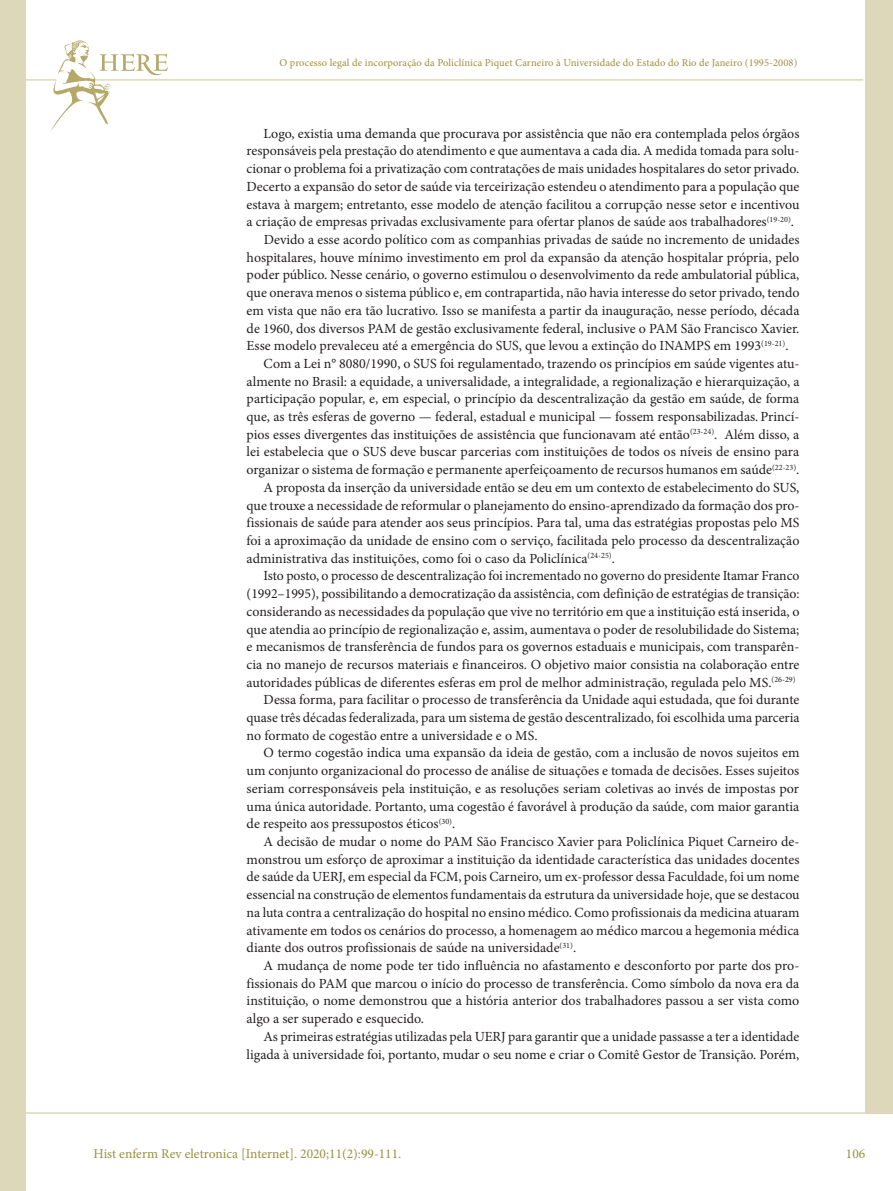
<style>
.page{position:relative;width:893px;height:1191px;background:#fff}
.page>*{position:absolute;margin:0;border:0;box-sizing:border-box;transform-origin:0 0}
.t1{font:13.95px "Minion Pro";color:#231f20}
.t2{font:13.5px "Minion Pro";color:#9b8f3f}
.t3{font:10.5px "Minion Pro";letter-spacing:.01em;color:#9b8f3f}
</style>
<div class="page">
<hr style="left:0;top:1112px;width:893px;height:1px;background:#ded8bb">
<hr style="left:0;top:79px;width:863px;height:2px;background:#ded8bb">
<div style="left:865px;top:0;width:28px;height:1113px;background:#ded8bb"></div>
<div style="left:0;top:0;width:26px;height:1191px;background:#ded8bb"></div>
<svg style="left:50px;top:40px;width:118px;height:91px"></svg>
<p class="t3" style="left:279px;top:56px;width:519px">O processo legal de incorporação da Policlínica Piquet Carneiro à Universidade do Estado do Rio de Janeiro (1995-2008)</p>
<p class="t1" style="left:264px;top:124px;width:537px">Logo, existia uma demanda que procurava por assistência que não era contemplada pelos órgãos</p>
<p class="t1" style="left:247px;top:142px;width:554px">responsáveis pela prestação do atendimento e que aumentava a cada dia. A medida tomada para solu-</p>
<p class="t1" style="left:247px;top:159px;width:554px">cionar o problema foi a privatização com contratações de mais unidades hospitalares do setor privado.</p>
<p class="t1" style="left:247px;top:177px;width:554px">Decerto a expansão do setor de saúde via terceirização estendeu o atendimento para a população que</p>
<p class="t1" style="left:247px;top:195px;width:554px">estava à margem; entretanto, esse modelo de atenção facilitou a corrupção nesse setor e incentivou</p>
<p class="t1" style="left:247px;top:212px;width:549px">a criação de empresas privadas exclusivamente para ofertar planos de saúde aos trabalhadores<sup>(19-20)</sup>.</p>
<p class="t1" style="left:264px;top:230px;width:537px">Devido a esse acordo político com as companhias privadas de saúde no incremento de unidades</p>
<p class="t1" style="left:247px;top:248px;width:554px">hospitalares, houve mínimo investimento em prol da expansão da atenção hospitalar própria, pelo</p>
<p class="t1" style="left:247px;top:266px;width:554px">poder público. Nesse cenário, o governo estimulou o desenvolvimento da rede ambulatorial pública,</p>
<p class="t1" style="left:247px;top:283px;width:554px">que onerava menos o sistema público e, em contrapartida, não havia interesse do setor privado, tendo</p>
<p class="t1" style="left:247px;top:301px;width:554px">em vista que não era tão lucrativo. Isso se manifesta a partir da inauguração, nesse período, década</p>
<p class="t1" style="left:247px;top:319px;width:554px">de 1960, dos diversos PAM de gestão exclusivamente federal, inclusive o PAM São Francisco Xavier.</p>
<p class="t1" style="left:247px;top:336px;width:543px">Esse modelo prevaleceu até a emergência do SUS, que levou a extinção do INAMPS em 1993<sup>(19-21)</sup>.</p>
<p class="t1" style="left:264px;top:354px;width:537px">Com a Lei n° 8080/1990, o SUS foi regulamentado, trazendo os princípios em saúde vigentes atu-</p>
<p class="t1" style="left:247px;top:372px;width:554px">almente no Brasil: a equidade, a universalidade, a integralidade, a regionalização e hierarquização, a</p>
<p class="t1" style="left:247px;top:389px;width:554px">participação popular, e, em especial, o princípio da descentralização da gestão em saúde, de forma</p>
<p class="t1" style="left:247px;top:407px;width:554px">que, as três esferas de governo — federal, estadual e municipal — fossem responsabilizadas. Princí-</p>
<p class="t1" style="left:247px;top:425px;width:554px">pios esses divergentes das instituições de assistência que funcionavam até então<sup>(23-24)</sup>. Além disso, a</p>
<p class="t1" style="left:247px;top:443px;width:554px">lei estabelecia que o SUS deve buscar parcerias com instituições de todos os níveis de ensino para</p>
<p class="t1" style="left:247px;top:460px;width:554px">organizar o sistema de formação e permanente aperfeiçoamento de recursos humanos em saúde<sup>(22-23)</sup>.</p>
<p class="t1" style="left:264px;top:478px;width:537px">A proposta da inserção da universidade então se deu em um contexto de estabelecimento do SUS,</p>
<p class="t1" style="left:247px;top:496px;width:554px">que trouxe a necessidade de reformular o planejamento do ensino-aprendizado da formação dos pro-</p>
<p class="t1" style="left:247px;top:513px;width:554px">fissionais de saúde para atender aos seus princípios. Para tal, uma das estratégias propostas pelo MS</p>
<p class="t1" style="left:247px;top:531px;width:554px">foi a aproximação da unidade de ensino com o serviço, facilitada pelo processo da descentralização</p>
<p class="t1" style="left:247px;top:549px;width:370px">administrativa das instituições, como foi o caso da Policlínica<sup>(24-25)</sup>.</p>
<p class="t1" style="left:264px;top:566px;width:537px">Isto posto, o processo de descentralização foi incrementado no governo do presidente Itamar Franco</p>
<p class="t1" style="left:247px;top:584px;width:555px">(1992–1995), possibilitando a democratização da assistência, com definição de estratégias de transição:</p>
<p class="t1" style="left:247px;top:602px;width:554px">considerando as necessidades da população que vive no território em que a instituição está inserida, o</p>
<p class="t1" style="left:247px;top:620px;width:554px">que atendia ao princípio de regionalização e, assim, aumentava o poder de resolubilidade do Sistema;</p>
<p class="t1" style="left:247px;top:637px;width:554px">e mecanismos de transferência de fundos para os governos estaduais e municipais, com transparên-</p>
<p class="t1" style="left:247px;top:655px;width:554px">cia no manejo de recursos materiais e financeiros. O objetivo maior consistia na colaboração entre</p>
<p class="t1" style="left:247px;top:673px;width:550px">autoridades públicas de diferentes esferas em prol de melhor administração, regulada pelo MS.<sup>(26-29)</sup></p>
<p class="t1" style="left:264px;top:690px;width:537px">Dessa forma, para facilitar o processo de transferência da Unidade aqui estudada, que foi durante</p>
<p class="t1" style="left:247px;top:708px;width:554px">quase três décadas federalizada, para um sistema de gestão descentralizado, foi escolhida uma parceria</p>
<p class="t1" style="left:247px;top:726px;width:292px">no formato de cogestão entre a universidade e o MS.</p>
<p class="t1" style="left:264px;top:743px;width:537px">O termo cogestão indica uma expansão da ideia de gestão, com a inclusão de novos sujeitos em</p>
<p class="t1" style="left:247px;top:761px;width:554px">um conjunto organizacional do processo de análise de situações e tomada de decisões. Esses sujeitos</p>
<p class="t1" style="left:247px;top:779px;width:554px">seriam corresponsáveis pela instituição, e as resoluções seriam coletivas ao invés de impostas por</p>
<p class="t1" style="left:247px;top:797px;width:554px">uma única autoridade. Portanto, uma cogestão é favorável à produção da saúde, com maior garantia</p>
<p class="t1" style="left:247px;top:814px;width:210px">de respeito aos pressupostos éticos<sup>(30)</sup>.</p>
<p class="t1" style="left:264px;top:832px;width:537px">A decisão de mudar o nome do PAM São Francisco Xavier para Policlínica Piquet Carneiro de-</p>
<p class="t1" style="left:247px;top:850px;width:554px">monstrou um esforço de aproximar a instituição da identidade característica das unidades docentes</p>
<p class="t1" style="left:247px;top:867px;width:554px">de saúde da UERJ, em especial da FCM, pois Carneiro, um ex-professor dessa Faculdade, foi um nome</p>
<p class="t1" style="left:247px;top:885px;width:554px">essencial na construção de elementos fundamentais da estrutura da universidade hoje, que se destacou</p>
<p class="t1" style="left:247px;top:903px;width:554px">na luta contra a centralização do hospital no ensino médico. Como profissionais da medicina atuaram</p>
<p class="t1" style="left:247px;top:920px;width:554px">ativamente em todos os cenários do processo, a homenagem ao médico marcou a hegemonia médica</p>
<p class="t1" style="left:247px;top:938px;width:331px">diante dos outros profissionais de saúde na universidade<sup>(31)</sup>.</p>
<p class="t1" style="left:264px;top:956px;width:537px">A mudança de nome pode ter tido influência no afastamento e desconforto por parte dos pro-</p>
<p class="t1" style="left:247px;top:974px;width:554px">fissionais do PAM que marcou o início do processo de transferência. Como símbolo da nova era da</p>
<p class="t1" style="left:247px;top:991px;width:554px">instituição, o nome demonstrou que a história anterior dos trabalhadores passou a ser vista como</p>
<p class="t1" style="left:247px;top:1009px;width:179px">algo a ser superado e esquecido.</p>
<p class="t1" style="left:264px;top:1027px;width:537px">As primeiras estratégias utilizadas pela UERJ para garantir que a unidade passasse a ter a identidade</p>
<p class="t1" style="left:247px;top:1044px;width:554px">ligada à universidade foi, portanto, mudar o seu nome e criar o Comitê Gestor de Transição. Porém,</p>
<p class="t2" style="left:94px;top:1144px;width:309px">Hist enferm Rev eletronica [Internet]. 2020;11(2):99-111.</p>
<p class="t2" style="left:846px;top:1144px;width:21px">106</p>
</div>
